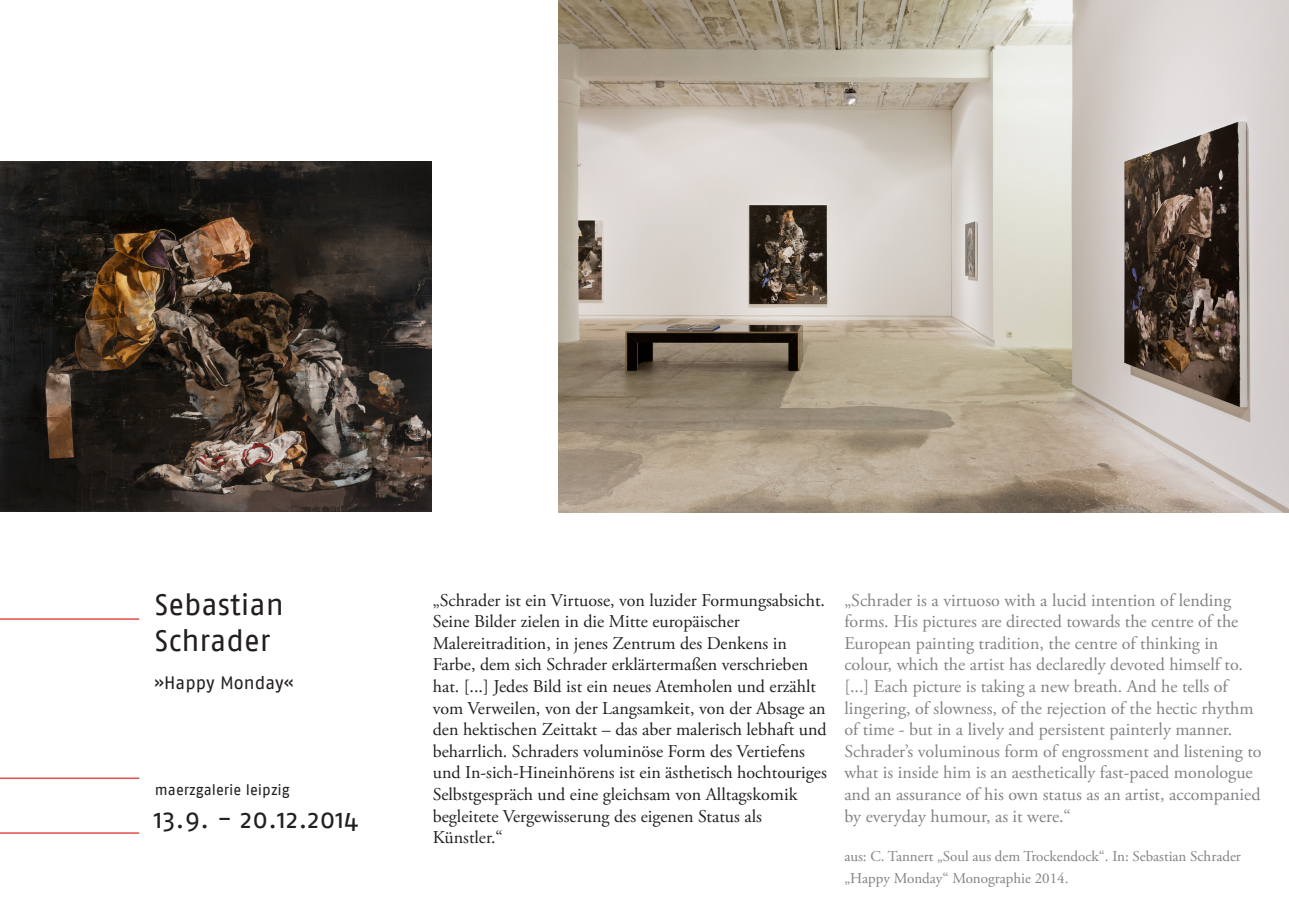
<style>
.page{position:relative;width:1289px;height:919px;background:#fff}
.page>*{position:absolute;margin:0;border:0;box-sizing:border-box;transform-origin:0 0}
.t1{font:30px "Fago No";color:#231f20}
.t2{font:27px "Fago No";color:#231f20}
.t3{font:18px/21.6px "Adobe Garamond Pro";color:#808285}
.t4{font:18px/21.6px "Adobe Garamond Pro";color:#231f20}
.t5{font:18px "Fago No";color:#231f20}
.t6{font:15px/21.6px "Adobe Garamond Pro";color:#808285}
.t7{font:15px "Fago No";color:#231f20}
</style>
<div class="page">
<hr style="left:0;top:777px;width:139px;height:2px;background:#e44d4d">
<hr style="left:0;top:832px;width:139px;height:1px;background:#e44d4d">
<hr style="left:0;top:618px;width:139px;height:1px;background:#e44d4d">
<img style="left:0;top:161px;width:431px;height:350px">
<img style="left:558px;top:0;width:730px;height:513px">
<p class="t1" style="left:155px;top:587px;width:130px">Sebastian</p>
<p class="t1" style="left:155px;top:623px;width:117px">Schrader</p>
<p class="t5" style="left:154px;top:672px;width:141px">»Happy Monday«</p>
<p class="t7" style="left:155px;top:781px;width:136px">maerzgalerie leipzig</p>
<p class="t2" style="left:154px;top:803px;width:206px">13.9. - 20.12.2014</p>
<p class="t4" style="left:433px;top:589px;width:394px">„Schrader ist ein Virtuose, von luzider Formungsabsicht.<br>Seine Bilder zielen in die Mitte europäischer</p>
<p class="t4" style="left:433px;top:632px;width:395px">Malereitradition, in jenes Zentrum des Denkens in Farbe, dem sich Schrader erklärtermaßen verschrieben hat. [...] Jedes Bild ist ein neues Atemholen und erzählt vom Verweilen, von der Langsamkeit, von der Absage an den hektischen Zeittakt – das aber malerisch lebhaft und beharrlich. Schraders voluminöse Form des Vertiefens und In-sich-Hineinhörens ist ein ästhetisch hochtouriges Selbstgespräch und eine gleichsam von Alltagskomik</p>
<p class="t4" style="left:433px;top:805px;width:331px">begleitete Vergewisserung des eigenen Status als</p>
<p class="t4" style="left:433px;top:827px;width:71px">Künstler.“</p>
<p class="t3" style="left:844px;top:589px;width:419px">„Schrader is a virtuoso with a lucid intention of lending forms. His pictures are directed towards the centre of the European painting tradition, the centre of thinking in colour, which the artist has declaredly devoted himself to. [...] Each picture is taking a new breath. And he tells of lingering, of slowness, of the rejection of the hectic rhythm of time - but in a lively and persistent painterly manner.<br>Schrader’s voluminous form of engrossment and listening to what is inside him is an aesthetically fast-paced monologue and an assurance of his own status as an artist, accompanied by everyday humour, as it were.“</p>
<p class="t6" style="left:844px;top:846px;width:398px">aus: C. Tannert „Soul aus dem Trockendock“. In: Sebastian Schrader „Happy Monday“ Monographie 2014.</p>
</div>
